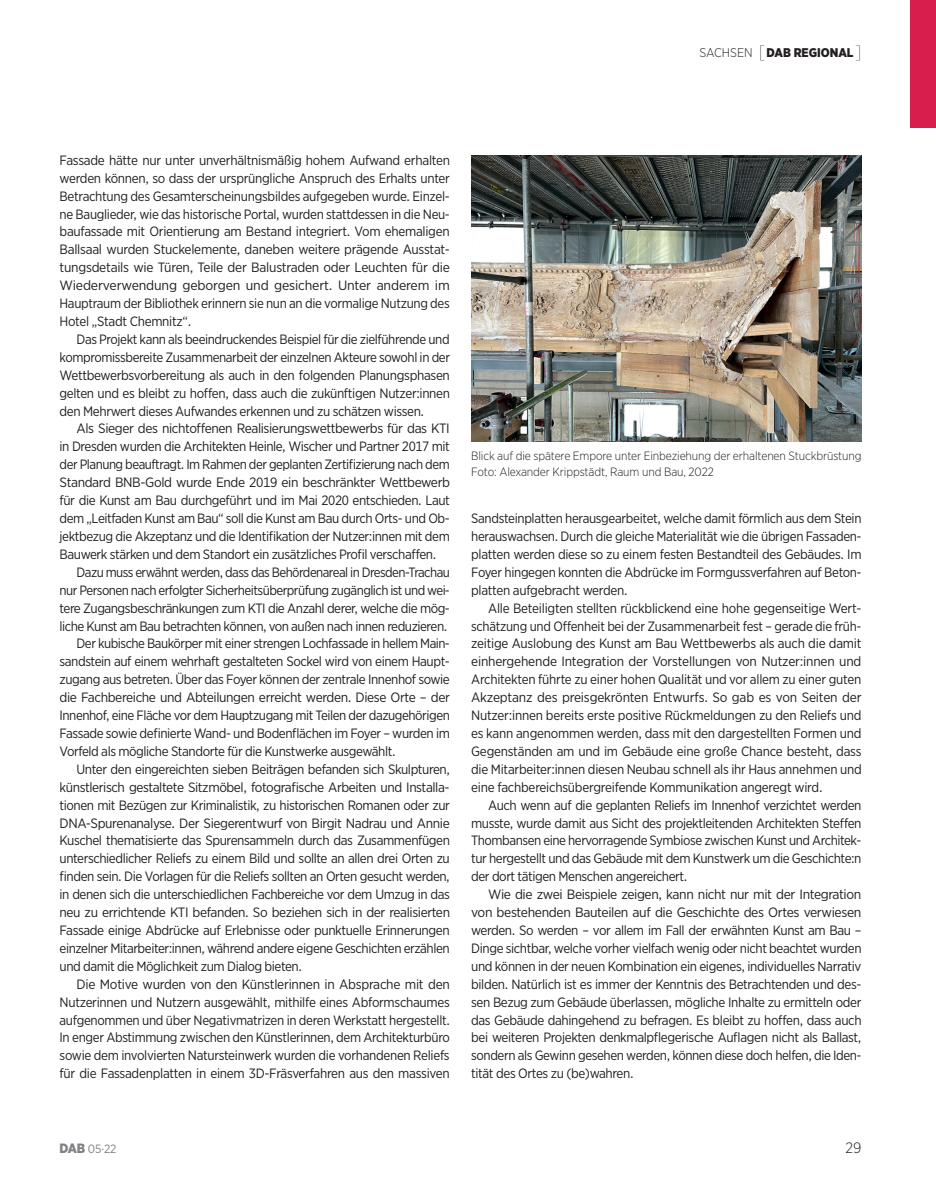
<style>
.page{position:relative;width:936px;height:1191px;background:#fff}
.page>*{position:absolute;margin:0;border:0;box-sizing:border-box;transform-origin:0 0}
.t1{font:300 15px "Gotham Narrow";color:#231f20}
.t2{font:13.5px/17.9px "Gotham Narrow";letter-spacing:-.03em;color:#231f20;text-align:justify}
.t3{font:900 12.6px "Gotham Narrow";color:#231f20}
.t4{font:300 12px/16.5px "Gotham Narrow";letter-spacing:-.01em;color:#231f20}
.t5{font:12px "Gotham Narrow";color:#808285}
.s1{font-weight:300}
.s2{font-weight:100;font-size:18px}
.s3{font-weight:900;font-size:13.5px}
</style>
<div class="page">
<img style="left:471px;top:155px;width:390px;height:287px">
<div style="left:910px;top:0;width:25px;height:128px;background:#d81e4c"></div>
<p class="t3" style="left:699px;top:44px;width:164px"><span class="s1">Sachse n</span> <span class="s2">[</span>DAB REGIONAL<span class="s2">]</span></p>
<p class="t2" style="left:60px;top:151px;width:392px">Fassade hätte nur unter unverhältnismäßig hohem Aufwand erhalten werden können, so dass der ursprüngliche Anspruch des Erhalts unter Betrachtung des Gesamterscheinungsbildes aufgegeben wurde. Einzel&shy;ne Bauglieder, wie das historische Portal, wurden stattdessen in die Neu&shy;baufassade mit Orientierung am Bestand integriert. Vom ehemaligen Ballsaal wurden Stuckelemente, daneben weitere prägende Ausstat&shy;tungsdetails wie Türen, Teile der Balustraden oder Leuchten für die Wiederverwendung geborgen und gesichert. Unter anderem im Hauptraum der Bibliothek erinnern sie nun an die vormalige Nutzung des Hotel „Stadt Chemnitz“.</p>
<p class="t2" style="left:60px;top:330px;width:392px;text-indent:17px">Das Projekt kann als beeindruckendes Beispiel für die zielführende und kompromissbereite Zusammenarbeit der einzelnen Akteure sowohl in der Wettbewerbsvorbereitung als auch in den folgenden Planungsphasen gelten und es bleibt zu hoffen, dass auch die zukünftigen Nutzer:innen den Mehrwert dieses Aufwandes erkennen und zu schätzen wissen.</p>
<p class="t2" style="left:60px;top:419px;width:392px;text-indent:17px">Als Sieger des nichtoffenen Realisierungswettbewerbs für das KTI in Dresden wurden die Architekten Heinle, Wischer und Partner 2017 mit der Planung beauftragt. Im Rahmen der geplanten Zertifizierung nach dem Standard BNB-Gold wurde Ende 2019 ein beschränkter Wettbewerb für die Kunst am Bau durchgeführt und im Mai 2020 entschieden. Laut dem „Leitfaden Kunst am Bau“ soll die Kunst am Bau durch Orts- und Ob&shy;jektbezug die Akzeptanz und die Identifikation der Nutzer:innen mit dem Bauwerk stärken und dem Standort ein zusätzliches Profil verschaffen.</p>
<p class="t2" style="left:77px;top:563px;width:375px">Dazu muss erwähnt werden, dass das Behördenareal in Dresden-Trachau</p>
<p class="t2" style="left:60px;top:581px;width:392px">nur Personen nach erfolgter Sicherheitsüberprüfung zugänglich ist und wei-</p>
<p class="t2" style="left:60px;top:598px;width:392px">tere Zugangsbeschränkungen zum KTI die Anzahl derer, welche die mög-</p>
<p class="t2" style="left:60px;top:616px;width:389px">liche Kunst am Bau betrachten können, von außen nach innen reduzieren.</p>
<p class="t2" style="left:77px;top:634px;width:375px">Der kubische Baukörper mit einer strengen Lochfassade in hellem Main-</p>
<p class="t2" style="left:60px;top:652px;width:392px">sandstein auf einem wehrhaft gestalteten Sockel wird von einem Haupt-</p>
<p class="t2" style="left:60px;top:670px;width:392px">zugang aus betreten. Über das Foyer können der zentrale Innenhof sowie</p>
<p class="t2" style="left:60px;top:688px;width:392px">die Fachbereiche und Abteilungen erreicht werden. Diese Orte – der</p>
<p class="t2" style="left:60px;top:706px;width:392px">Innenhof, eine Fläche vor dem Hauptzugang mit Teilen der dazugehörigen</p>
<p class="t2" style="left:60px;top:724px;width:392px">Fassade sowie definierte Wand- und Bodenflächen im Foyer – wurden im</p>
<p class="t2" style="left:60px;top:742px;width:337px">Vorfeld als mögliche Standorte für die Kunstwerke ausgewählt.</p>
<p class="t2" style="left:77px;top:760px;width:375px">Unter den eingereichten sieben Beiträgen befanden sich Skulpturen,</p>
<p class="t2" style="left:60px;top:777px;width:391px">künstlerisch gestaltete Sitzmöbel, fotografische Arbeiten und Installa-</p>
<p class="t2" style="left:60px;top:795px;width:392px">tionen mit Bezügen zur Kriminalistik, zu historischen Romanen oder zur</p>
<p class="t2" style="left:60px;top:813px;width:392px">DNA-Spurenanalyse. Der Siegerentwurf von Birgit Nadrau und Annie</p>
<p class="t2" style="left:60px;top:831px;width:392px">Kuschel thematisierte das Spurensammeln durch das Zusammenfügen</p>
<p class="t2" style="left:60px;top:849px;width:392px">unterschiedlicher Reliefs zu einem Bild und sollte an allen drei Orten zu</p>
<p class="t2" style="left:60px;top:867px;width:392px">finden sein. Die Vorlagen für die Reliefs sollten an Orten gesucht werden,</p>
<p class="t2" style="left:60px;top:885px;width:392px">in denen sich die unterschiedlichen Fachbereiche vor dem Umzug in das</p>
<p class="t2" style="left:60px;top:903px;width:392px">neu zu errichtende KTI befanden. So beziehen sich in der realisierten</p>
<p class="t2" style="left:60px;top:921px;width:391px">Fassade einige Abdrücke auf Erlebnisse oder punktuelle Erinnerungen</p>
<p class="t2" style="left:60px;top:939px;width:391px">einzelner Mitarbeiter:innen, während andere eigene Geschichten erzählen</p>
<p class="t2" style="left:60px;top:957px;width:244px">und damit die Möglichkeit zum Dialog bieten.</p>
<p class="t2" style="left:77px;top:974px;width:375px">Die Motive wurden von den Künstlerinnen in Absprache mit den</p>
<p class="t2" style="left:60px;top:992px;width:392px">Nutzerinnen und Nutzern ausgewählt, mithilfe eines Abformschaumes</p>
<p class="t2" style="left:60px;top:1010px;width:392px">aufgenommen und über Negativmatrizen in deren Werkstatt hergestellt.</p>
<p class="t2" style="left:60px;top:1028px;width:392px">In enger Abstimmung zwischen den Künstlerinnen, dem Architekturbüro</p>
<p class="t2" style="left:60px;top:1046px;width:391px">sowie dem involvierten Natursteinwerk wurden die vorhandenen Reliefs</p>
<p class="t2" style="left:60px;top:1064px;width:391px">für die Fassadenplatten in einem 3D-Fräsverfahren aus den massiven</p>
<p class="t4" style="left:471px;top:447px;width:392px">Blick auf die spätere Empore unter Einbeziehung der erhaltenen Stuckbrüstung<br>Foto: Alexander Krippstädt, Raum und Bau, 2022</p>
<p class="t2" style="left:471px;top:509px;width:392px">Sandsteinplatten herausgearbeitet, welche damit förmlich aus dem Stein herauswachsen. Durch die gleiche Materialität wie die übrigen Fassaden&shy;platten werden diese so zu einem festen Bestandteil des Gebäudes. Im Foyer hingegen konnten die Abdrücke im Formgussverfahren auf Beton&shy;platten aufgebracht werden.</p>
<p class="t2" style="left:471px;top:598px;width:392px;text-indent:17px">Alle Beteiligten stellten rückblickend eine hohe gegenseitige Wert&shy;schätzung und Offenheit bei der Zusammenarbeit fest – gerade die früh&shy;zeitige Auslobung des Kunst am Bau Wettbewerbs als auch die damit einhergehende Integration der Vorstellungen von Nutzer:innen und Architekten führte zu einer hohen Qualität und vor allem zu einer guten Akzeptanz des preisgekrönten Entwurfs. So gab es von Seiten der Nutzer:innen bereits erste positive Rückmeldungen zu den Reliefs und es kann angenommen werden, dass mit den dargestellten Formen und Gegenständen am und im Gebäude eine große Chance besteht, dass die Mitarbeiter:innen diesen Neubau schnell als ihr Haus annehmen und eine fachbereichsübergreifende Kommunikation angeregt wird.</p>
<p class="t2" style="left:471px;top:795px;width:392px;text-indent:17px">Auch wenn auf die geplanten Reliefs im Innenhof verzichtet werden musste, wurde damit aus Sicht des projektleitenden Architekten Steffen Thombansen eine hervorragende Symbiose zwischen Kunst und Architek&shy;tur hergestellt und das Gebäude mit dem Kunstwerk um die Geschichte:n der dort tätigen Menschen angereichert.</p>
<p class="t2" style="left:471px;top:885px;width:392px;text-indent:17px">Wie die zwei Beispiele zeigen, kann nicht nur mit der Integration von bestehenden Bauteilen auf die Geschichte des Ortes verwiesen werden. So werden – vor allem im Fall der erwähnten Kunst am Bau – Dinge sichtbar, welche vorher vielfach wenig oder nicht beachtet wurden und können in der neuen Kombination ein eigenes, individuelles Narrativ bilden. Natürlich ist es immer der Kenntnis des Betrachtenden und des&shy;sen Bezug zum Gebäude überlassen, mögliche Inhalte zu ermitteln oder das Gebäude dahingehend zu befragen. Es bleibt zu hoffen, dass auch bei weiteren Projekten denkmalpflegerische Auflagen nicht als Ballast, sondern als Gewinn gesehen werden, können diese doch helfen, die Iden&shy;tität des Ortes zu (be)wahren.</p>
<p class="t5" style="left:60px;top:1141px;width:58px"><span class="s3">DAB</span> 05·22</p>
<p class="t1" style="left:845px;top:1138px;width:17px">29</p>
</div>
